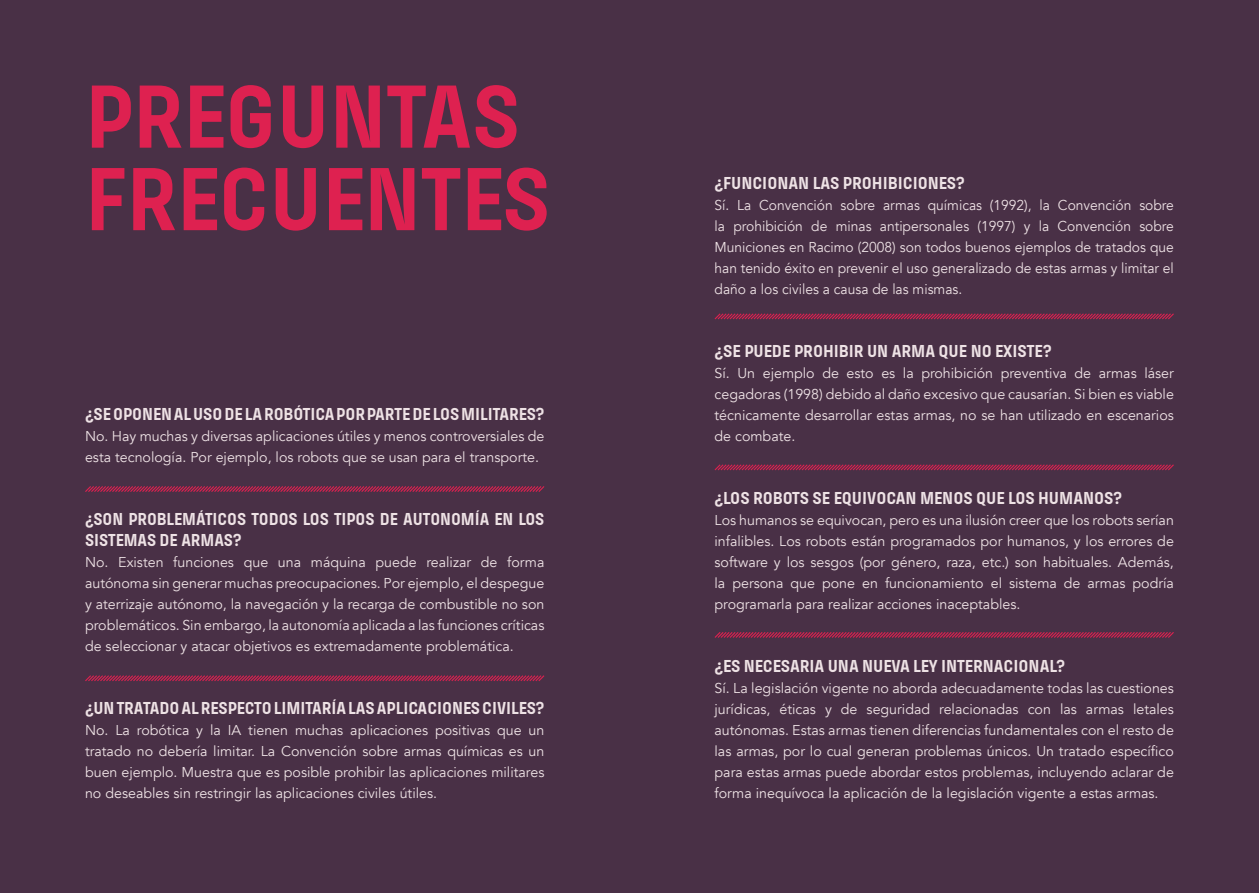
<style>
.page{position:relative;width:1259px;height:893px;background:#493046}
.page>*{position:absolute;margin:0;border:0;box-sizing:border-box;transform-origin:0 0}
.t1{font:700 93px/82.5px "Pilcrow";color:#de2150}
.t2{font:700 18px/21px "Pilcrow";color:#eee2e5}
.t3{font:14.25px/21px "Avenir";color:#eee2e5;text-align:justify}
</style>
<div class="page">
<svg style="left:714px;top:313px;width:460px;height:7px"></svg>
<svg style="left:714px;top:464px;width:460px;height:7px"></svg>
<svg style="left:714px;top:632px;width:460px;height:6px"></svg>
<svg style="left:85px;top:486px;width:460px;height:6px"></svg>
<svg style="left:85px;top:675px;width:460px;height:7px"></svg>
<h1 class="t1" style="left:85px;top:78px;width:467px">PREGUNTAS<br>FRECUENTES</h1>
<p class="t2" style="left:85px;top:404px;width:461px">¿SE OPONEN AL USO DE LA ROBÓTICA POR PARTE DE LOS MILITARES?</p>
<p class="t3" style="left:85px;top:426px;width:461px">No. Hay muchas y diversas aplicaciones útiles y menos controversiales de esta tecnología. Por ejemplo, los robots que se usan para el transporte.</p>
<p class="t2" style="left:85px;top:509px;width:461px">¿SON PROBLEMÁTICOS TODOS LOS TIPOS DE AUTONOMÍA EN LOS<br>SISTEMAS DE ARMAS?</p>
<p class="t3" style="left:85px;top:552px;width:461px">No. Existen funciones que una máquina puede realizar de forma autónoma sin generar muchas preocupaciones. Por ejemplo, el despegue y aterrizaje autónomo, la navegación y la recarga de combustible no son problemáticos. Sin embargo, la autonomía aplicada a las funciones críticas de seleccionar y atacar objetivos es extremadamente problemática.</p>
<p class="t2" style="left:85px;top:698px;width:461px">¿UN TRATADO AL RESPECTO LIMITARÍA LAS APLICACIONES CIVILES?</p>
<p class="t3" style="left:85px;top:720px;width:461px">No. La robótica y la IA tienen muchas aplicaciones positivas que un tratado no debería limitar. La Convención sobre armas químicas es un buen ejemplo. Muestra que es posible prohibir las aplicaciones militares no deseables sin restringir las aplicaciones civiles útiles.</p>
<p class="t2" style="left:714px;top:173px;width:252px">¿FUNCIONAN LAS PROHIBICIONES?</p>
<p class="t3" style="left:714px;top:195px;width:461px">Sí. La Convención sobre armas químicas (1992), la Convención sobre la prohibición de minas antipersonales (1997) y la Convención sobre Municiones en Racimo (2008) son todos buenos ejemplos de tratados que han tenido éxito en prevenir el uso generalizado de estas armas y limitar el daño a los civiles a causa de las mismas.</p>
<p class="t2" style="left:714px;top:341px;width:338px">¿SE PUEDE PROHIBIR UN ARMA QUE NO EXISTE?</p>
<p class="t3" style="left:714px;top:363px;width:461px">Sí. Un ejemplo de esto es la prohibición preventiva de armas láser cegadoras (1998) debido al daño excesivo que causarían. Si bien es viable técnicamente desarrollar estas armas, no se han utilizado en escenarios de combate.</p>
<p class="t2" style="left:714px;top:488px;width:409px">¿LOS ROBOTS SE EQUIVOCAN MENOS QUE LOS HUMANOS?</p>
<p class="t3" style="left:714px;top:510px;width:461px">Los humanos se equivocan, pero es una ilusión creer que los robots serían infalibles. Los robots están programados por humanos, y los errores de software y los sesgos (por género, raza, etc.) son habituales. Además, la persona que pone en funcionamiento el sistema de armas podría programarla para realizar acciones inaceptables.</p>
<p class="t2" style="left:714px;top:656px;width:352px">¿ES NECESARIA UNA NUEVA LEY INTERNACIONAL?</p>
<p class="t3" style="left:714px;top:678px;width:461px">Sí. La legislación vigente no aborda adecuadamente todas las cuestiones jurídicas, éticas y de seguridad relacionadas con las armas letales autónomas. Estas armas tienen diferencias fundamentales con el resto de las armas, por lo cual generan problemas únicos. Un tratado específico para estas armas puede abordar estos problemas, incluyendo aclarar de forma inequívoca la aplicación de la legislación vigente a estas armas.</p>
</div>
